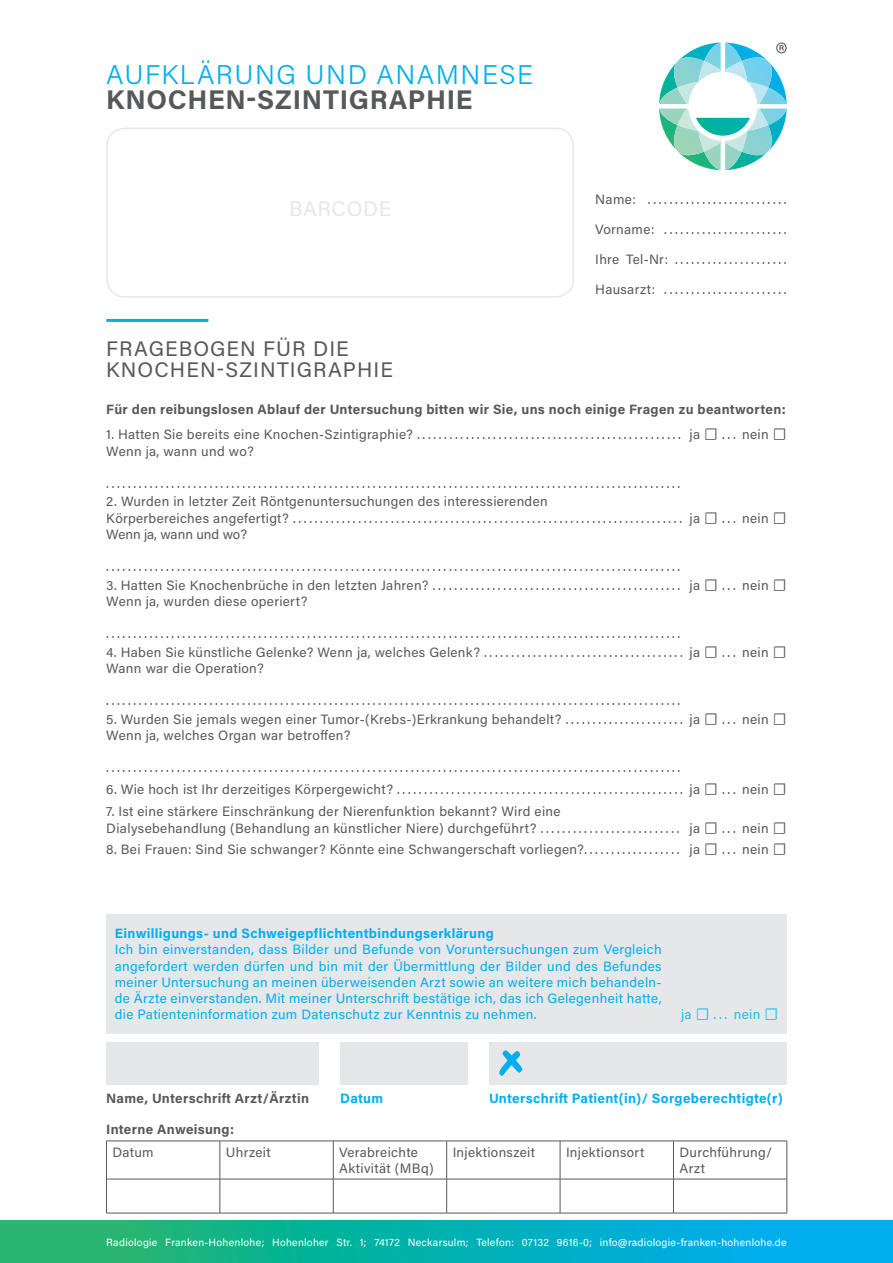
<style>
.page{position:relative;width:893px;height:1263px;background:#fff}
.page>*{position:absolute;margin:0;border:0;box-sizing:border-box;transform-origin:0 0}
.Titel{font:300 27px "Acumin Pro";letter-spacing:.055em;color:#00aeef}
.t1{font:700 27px "Acumin Pro";letter-spacing:.025em;color:#57585a}
.Überschrift{font:21px "Acumin Pro";letter-spacing:.05em;color:#57585a}
.t2{font:21px "Acumin Pro";letter-spacing:.025em;color:#e6e7e9}
.t3{font:13.5px "Acumin Pro";letter-spacing:.025em;color:#57585a}
.t4{font:13.5px/16.2px "Acumin Pro";letter-spacing:.025em;color:#00aeef;text-align:justify}
.t5{font:700 13.5px "Acumin Pro";letter-spacing:.025em;color:#57585a}
.t6{font:700 13.5px "Acumin Pro";letter-spacing:.025em;color:#00aeef}
.t7{font:13.5px "Acumin Pro";color:#57585a}
.t8{font:13.5px "Acumin Pro";letter-spacing:.025em;color:#15c0f2}
.t9{font:10.5px "Acumin Pro";letter-spacing:.025em;color:#fff}
</style>
<div class="page">
<svg style="left:0;top:1220px;width:893px;height:43px;background:#0ab1b0"></svg>
<svg style="left:659px;top:43px;width:128px;height:127px"></svg>
<hr style="left:106px;top:319px;width:102px;height:3px;background:#00aeef">
<div style="left:106px;top:128px;width:468px;height:170px;border:2px solid #e6e7e9;border-radius:18px"></div>
<hr style="left:106px;top:1141px;width:114px;height:1px;background:#57585a">
<hr style="left:106px;top:1141px;width:1px;height:38px;background:#57585a">
<hr style="left:220px;top:1141px;width:113px;height:1px;background:#57585a">
<hr style="left:220px;top:1141px;width:1px;height:38px;background:#57585a">
<hr style="left:333px;top:1141px;width:114px;height:1px;background:#57585a">
<hr style="left:333px;top:1141px;width:1px;height:38px;background:#57585a">
<hr style="left:447px;top:1141px;width:113px;height:1px;background:#57585a">
<hr style="left:446px;top:1141px;width:1px;height:38px;background:#57585a">
<hr style="left:560px;top:1141px;width:113px;height:1px;background:#57585a">
<hr style="left:560px;top:1141px;width:1px;height:38px;background:#57585a">
<hr style="left:673px;top:1141px;width:114px;height:1px;background:#57585a">
<hr style="left:673px;top:1141px;width:1px;height:38px;background:#57585a">
<hr style="left:787px;top:1141px;width:1px;height:38px;background:#57585a">
<hr style="left:106px;top:1179px;width:114px;height:1px;background:#57585a">
<hr style="left:106px;top:1179px;width:1px;height:34px;background:#57585a">
<hr style="left:220px;top:1179px;width:113px;height:1px;background:#57585a">
<hr style="left:220px;top:1179px;width:1px;height:34px;background:#57585a">
<hr style="left:333px;top:1179px;width:114px;height:1px;background:#57585a">
<hr style="left:333px;top:1179px;width:1px;height:34px;background:#57585a">
<hr style="left:447px;top:1179px;width:113px;height:1px;background:#57585a">
<hr style="left:446px;top:1179px;width:1px;height:34px;background:#57585a">
<hr style="left:560px;top:1179px;width:113px;height:1px;background:#57585a">
<hr style="left:560px;top:1179px;width:1px;height:34px;background:#57585a">
<hr style="left:673px;top:1179px;width:114px;height:1px;background:#57585a">
<hr style="left:673px;top:1179px;width:1px;height:34px;background:#57585a">
<hr style="left:787px;top:1179px;width:1px;height:34px;background:#57585a">
<hr style="left:106px;top:1213px;width:114px;height:1px;background:#57585a">
<hr style="left:220px;top:1213px;width:113px;height:1px;background:#57585a">
<hr style="left:333px;top:1213px;width:114px;height:1px;background:#57585a">
<hr style="left:447px;top:1213px;width:113px;height:1px;background:#57585a">
<hr style="left:560px;top:1213px;width:113px;height:1px;background:#57585a">
<hr style="left:673px;top:1213px;width:114px;height:1px;background:#57585a">
<div style="left:106px;top:914px;width:681px;height:119px;background:#e6e7e9"></div>
<div style="left:340px;top:1042px;width:128px;height:42px;background:#e6e7e9"></div>
<div style="left:106px;top:1042px;width:213px;height:42px;background:#e6e7e9"></div>
<div style="left:489px;top:1042px;width:298px;height:42px;background:#e6e7e9"></div>
<svg style="left:499px;top:1050px;width:23px;height:26px"></svg>
<p class="Titel" style="left:106px;top:56px;width:428px">AUFKLÄRUNG UND ANAMNESE</p>
<p class="t1" style="left:106px;top:81px;width:368px">KNOCHEN-SZINTIGRAPHIE</p>
<p class="t2" style="left:289px;top:194px;width:104px">BARCODE</p>
<p class="t3" style="left:595px;top:190px;width:193px">Name: ..........................</p>
<p class="t3" style="left:595px;top:220px;width:193px">Vorname: .......................</p>
<p class="t3" style="left:595px;top:250px;width:193px">Ihre Tel-Nr: .....................</p>
<p class="t3" style="left:595px;top:280px;width:193px">Hausarzt: .......................</p>
<p class="Überschrift" style="left:106px;top:334px;width:244px">FRAGEBOGEN FÜR DIE</p>
<p class="Überschrift" style="left:106px;top:355px;width:288px">KNOCHEN-SZINTIGRAPHIE</p>
<p class="t5" style="left:106px;top:400px;width:681px">Für den reibungslosen Ablauf der Untersuchung bitten wir Sie, uns noch einige Fragen zu beantworten:</p>
<p class="t3" style="left:106px;top:425px;width:576px">1. Hatten Sie bereits eine Knochen-Szintigraphie? .................................................</p>
<p class="t3" style="left:106px;top:442px;width:149px">Wenn ja, wann und wo?</p>
<p class="t3" style="left:106px;top:474px;width:575px">..........................................................................................................</p>
<p class="t3" style="left:690px;top:425px;width:99px">ja ☐ . . . nein ☐</p>
<p class="t3" style="left:106px;top:492px;width:443px">2. Wurden in letzter Zeit Röntgenuntersuchungen des interessierenden</p>
<p class="t3" style="left:106px;top:509px;width:577px">Körperbereiches angefertigt? ........................................................................</p>
<p class="t7" style="left:106px;top:525px;width:142px">Wenn ja, wann und wo?</p>
<p class="t3" style="left:106px;top:557px;width:575px">..........................................................................................................</p>
<p class="t3" style="left:106px;top:576px;width:575px">3. Hatten Sie Knochenbrüche in den letzten Jahren? ..............................................</p>
<p class="t3" style="left:106px;top:592px;width:203px">Wenn ja, wurden diese operiert?</p>
<p class="t3" style="left:106px;top:624px;width:575px">..........................................................................................................</p>
<p class="t3" style="left:690px;top:509px;width:99px">ja ☐ . . . nein ☐</p>
<p class="t3" style="left:690px;top:576px;width:99px">ja ☐ . . . nein ☐</p>
<p class="t3" style="left:690px;top:643px;width:99px">ja ☐ . . . nein ☐</p>
<p class="t3" style="left:106px;top:643px;width:578px">4. Haben Sie künstliche Gelenke? Wenn ja, welches Gelenk? . . . . . . . . . . . . . . . . . . . . . . . . . . . . . . . . . . . . .</p>
<p class="t3" style="left:106px;top:659px;width:159px">Wann war die Operation?</p>
<p class="t3" style="left:106px;top:691px;width:575px">..........................................................................................................</p>
<p class="t3" style="left:690px;top:710px;width:99px">ja ☐ . . . nein ☐</p>
<p class="t3" style="left:106px;top:710px;width:578px">5. Wurden Sie jemals wegen einer Tumor-(Krebs-)Erkrankung behandelt? . . . . . . . . . . . . . . . . . . . . . .</p>
<p class="t3" style="left:106px;top:726px;width:246px">Wenn ja, welches Organ war betroffen?</p>
<p class="t3" style="left:106px;top:758px;width:575px">..........................................................................................................</p>
<p class="t3" style="left:106px;top:780px;width:578px">6. Wie hoch ist Ihr derzeitiges Körpergewicht? .....................................................</p>
<p class="t3" style="left:690px;top:780px;width:99px">ja ☐ . . . nein ☐</p>
<p class="t3" style="left:106px;top:802px;width:456px">7. Ist eine stärkere Einschränkung der Nierenfunktion bekannt? Wird eine</p>
<p class="t3" style="left:106px;top:818px;width:575px">Dialysebehandlung (Behandlung an künstlicher Niere) durchgeführt? . . . . . . . . . . . . . . . . . . . . . . . . . .</p>
<p class="t3" style="left:690px;top:818px;width:99px">ja ☐ . . . nein ☐</p>
<p class="t3" style="left:106px;top:840px;width:575px">8. Bei Frauen: Sind Sie schwanger? Könnte eine Schwangerschaft vorliegen?. . . . . . . . . . . . . . . . . .</p>
<p class="t3" style="left:690px;top:840px;width:99px">ja ☐ . . . nein ☐</p>
<p class="t6" style="left:115px;top:924px;width:381px">Einwilligungs- und Schweigepflichtentbindungserklärung</p>
<p class="t4" style="left:115px;top:941px;width:548px">Ich bin einverstanden, dass Bilder und Befunde von Voruntersuchungen zum Vergleich angefordert werden dürfen und bin mit der Übermittlung der Bilder und des Befundes meiner Untersuchung an meinen überweisenden Arzt sowie an weitere mich behandeln&shy;de Ärzte einverstanden. Mit meiner Unterschrift bestätige ich, das ich Gelegenheit hatte, die Patienteninformation zum Datenschutz zur Kenntnis zu nehmen.</p>
<p class="t8" style="left:681px;top:1005px;width:99px">ja ☐ . . . nein ☐</p>
<p class="t5" style="left:106px;top:1088px;width:204px">Name, Unterschrift Arzt/Ärztin</p>
<p class="t6" style="left:340px;top:1088px;width:44px">Datum</p>
<p class="t6" style="left:489px;top:1088px;width:295px">Unterschrift Patient(in)/ Sorgeberechtigte(r)</p>
<p class="t5" style="left:106px;top:1119px;width:129px">Interne Anweisung:</p>
<p class="t3" style="left:112px;top:1143px;width:43px">Datum</p>
<p class="t3" style="left:226px;top:1143px;width:46px">Uhrzeit</p>
<p class="t3" style="left:339px;top:1143px;width:80px">Verabreichte</p>
<p class="t3" style="left:339px;top:1159px;width:96px">Aktivität (MBq)</p>
<p class="t3" style="left:453px;top:1143px;width:84px">Injektionszeit</p>
<p class="t3" style="left:566px;top:1143px;width:80px">Injektionsort</p>
<p class="t3" style="left:679px;top:1143px;width:94px">Durchführung/</p>
<p class="t3" style="left:679px;top:1159px;width:27px">Arzt</p>
<p class="t9" style="left:106px;top:1234px;width:682px">Radiologie Franken-Hohenlohe; Hohenloher Str. 1; 74172 Neckarsulm; Telefon: 07132 9616-0; info@radiologie-franken-hohenlohe.de</p>
</div>
